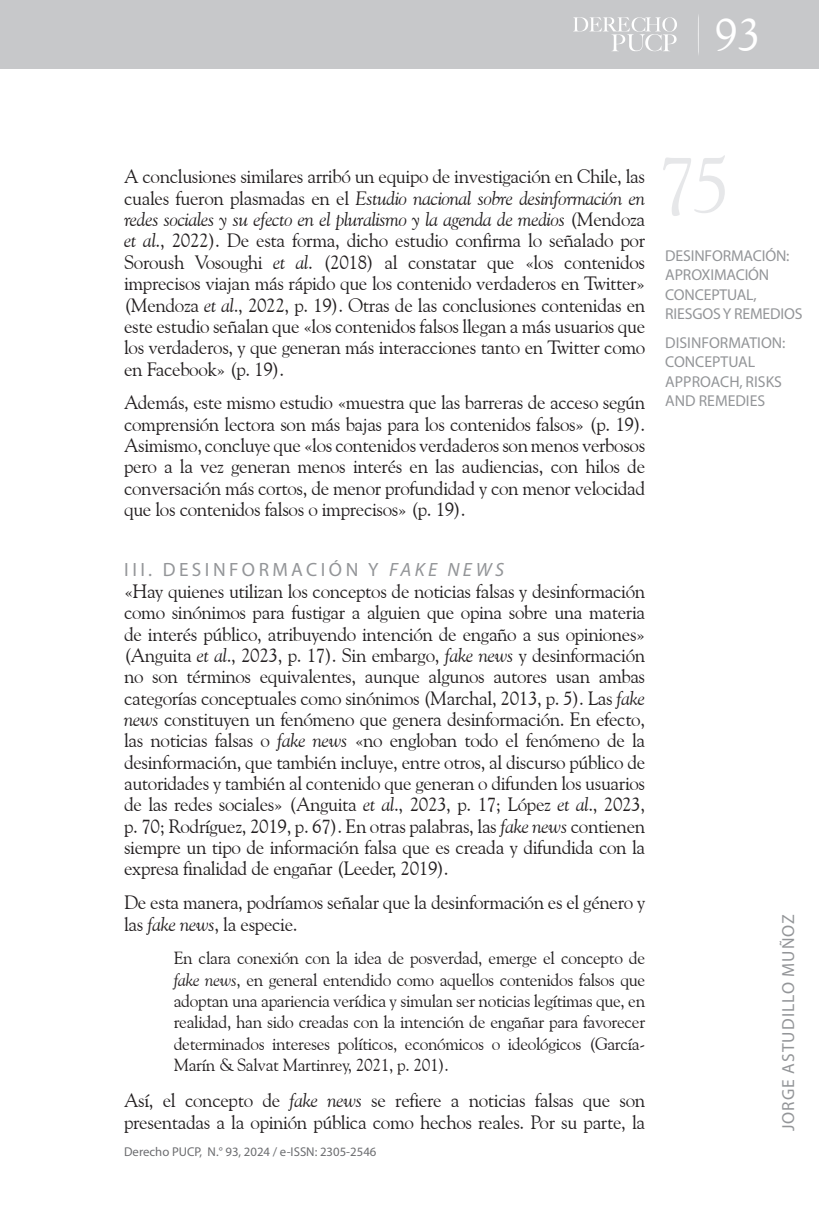
<style>
.page{position:relative;width:819px;height:1206px;background:#fff}
.page>*{position:absolute;margin:0;border:0;box-sizing:border-box;transform-origin:0 0}
.t1{font:78.75px "Goudy Old Style BT";color:#e6e7e9}
.t2{font:46.38px "Goudy Old Style BT";color:#fff}
._02_texto_normal{font:19.25px/21.3px "Goudy Old Style BT";letter-spacing:-.02em;color:#231f20;text-align:justify}
._02_texto_normal_-_C{font:19.25px/21.3px "Goudy Old Style BT";letter-spacing:-.02em;color:#231f20;text-align:justify}
._02_texto_normal_tít{font:19.25px "Myriad Pro";letter-spacing:.18em;color:#939598}
._08_texto_normal_Cit{font:17.5px/21.3px "Goudy Old Style BT";letter-spacing:-.02em;color:#231f20;text-align:justify}
.t3{font:17.5px "Myriad Pro";letter-spacing:.06em;color:#939598}
.t4{font:15.75px/19.2px "Myriad Pro";letter-spacing:-.01em;color:#939598}
.t5{font:12.78px "Myriad Pro";color:#6c6d70}
.s1{font-style:italic}
</style>
<div class="page">
<div style="left:0;top:0;width:819px;height:69px;background:#c7c8ca"></div>
<svg style="left:573px;top:17px;width:104px;height:34px"></svg>
<h2 class="t2" style="left:714px;top:6px;width:47px">93</h2>
<p class="_02_texto_normal" style="left:124px;top:166px;width:522px">A conclusiones similares arribó un equipo de investigación en Chile, las cuales fueron plasmadas en el <span class="s1">Estudio nacional sobre desinformación en redes sociales y su efecto en el pluralismo y la agenda de medios</span> (Mendoza <span class="s1">et al</span>., 2022). De esta forma, dicho estudio confirma lo señalado por Soroush Vosoughi <span class="s1">et al</span>. (2018) al constatar que «los contenidos imprecisos viajan más rápido que los contenido verdaderos en Twitter» (Mendoza <span class="s1">et al</span>., 2022, p. 19). Otras de las conclusiones contenidas en este estudio señalan que «los contenidos falsos llegan a más usuarios que los verdaderos, y que generan más interacciones tanto en Twitter como en Facebook» (p. 19).</p>
<p class="_02_texto_normal_-_C" style="left:124px;top:392px;width:522px">Además, este mismo estudio «muestra que las barreras de acceso según comprensión lectora son más bajas para los contenidos falsos» (p. 19).<br>Asimismo, concluye que «los contenidos verdaderos son menos verbosos pero a la vez generan menos interés en las audiencias, con hilos de conversación más cortos, de menor profundidad y con menor velocidad que los contenidos falsos o imprecisos» (p. 19).</p>
<p class="_02_texto_normal_tít" style="left:124px;top:558px;width:381px">III. DESINFORMACIÓN Y <span class="s1">FAKE NEWS</span></p>
<p class="_02_texto_normal" style="left:124px;top:580px;width:522px">«Hay quienes utilizan los conceptos de noticias falsas y desinformación como sinónimos para fustigar a alguien que opina sobre una materia de interés público, atribuyendo intención de engaño a sus opiniones» (Anguita <span class="s1">et al</span>., 2023, p. 17). Sin embargo, <span class="s1">fake news</span> y desinformación no son términos equivalentes, aunque algunos autores usan ambas categorías conceptuales como sinónimos (Marchal, 2013, p. 5). Las <span class="s1">fake news</span> constituyen un fenómeno que genera desinformación. En efecto, las noticias falsas o <span class="s1">fake news</span> «no engloban todo el fenómeno de la desinformación, que también incluye, entre otros, al discurso público de autoridades y también al contenido que generan o difunden los usuarios de las redes sociales» (Anguita <span class="s1">et al</span>., 2023, p. 17; López <span class="s1">et al</span>., 2023, p. 70; Rodríguez, 2019, p. 67). En otras palabras, las <span class="s1">fake news</span> contienen siempre un tipo de información falsa que es creada y difundida con la expresa finalidad de engañar (Leeder, 2019).</p>
<p class="_02_texto_normal" style="left:124px;top:891px;width:522px">De esta manera, podríamos señalar que la desinformación es el género y las <span class="s1">fake news</span>, la especie.</p>
<p class="_08_texto_normal_Cit" style="left:174px;top:947px;width:473px">En clara conexión con la idea de posverdad, emerge el concepto de <span class="s1">fake news</span>, en general entendido como aquellos contenidos falsos que adoptan una apariencia verídica y simulan ser noticias legítimas que, en realidad, han sido creadas con la intención de engañar para favorecer determinados intereses políticos, económicos o ideológicos (García-Marín &amp; Salvat Martinrey, 2021, p. 201).</p>
<p class="_02_texto_normal" style="left:124px;top:1089px;width:522px">Así, el concepto de <span class="s1">fake news</span> se refiere a noticias falsas que son presentadas a la opinión pública como hechos reales. Por su parte, la</p>
<p class="t5" style="left:124px;top:1144px;width:254px">Derecho PUCP, N.° 93, 2024 / e-ISSN: 2305-2546</p>
<h1 class="t1" style="left:657px;top:136px;width:75px">75</h1>
<p class="t4" style="left:665px;top:246px;width:139px">DESINFORMACIÓN:<br>APROXIMACIÓN<br>CONCEPTUAL,<br>RIESGOS Y REMEDIOS</p>
<p class="t4" style="left:665px;top:333px;width:121px">DISINFORMATION:<br>CONCEPTUAL<br>APPROACH, RISKS<br>AND REMEDIES</p>
<p class="t3" style="left:777px;top:1131px;width:219px;rotate:-90deg">JORGE ASTUDILLO MUÑOZ</p>
</div>
